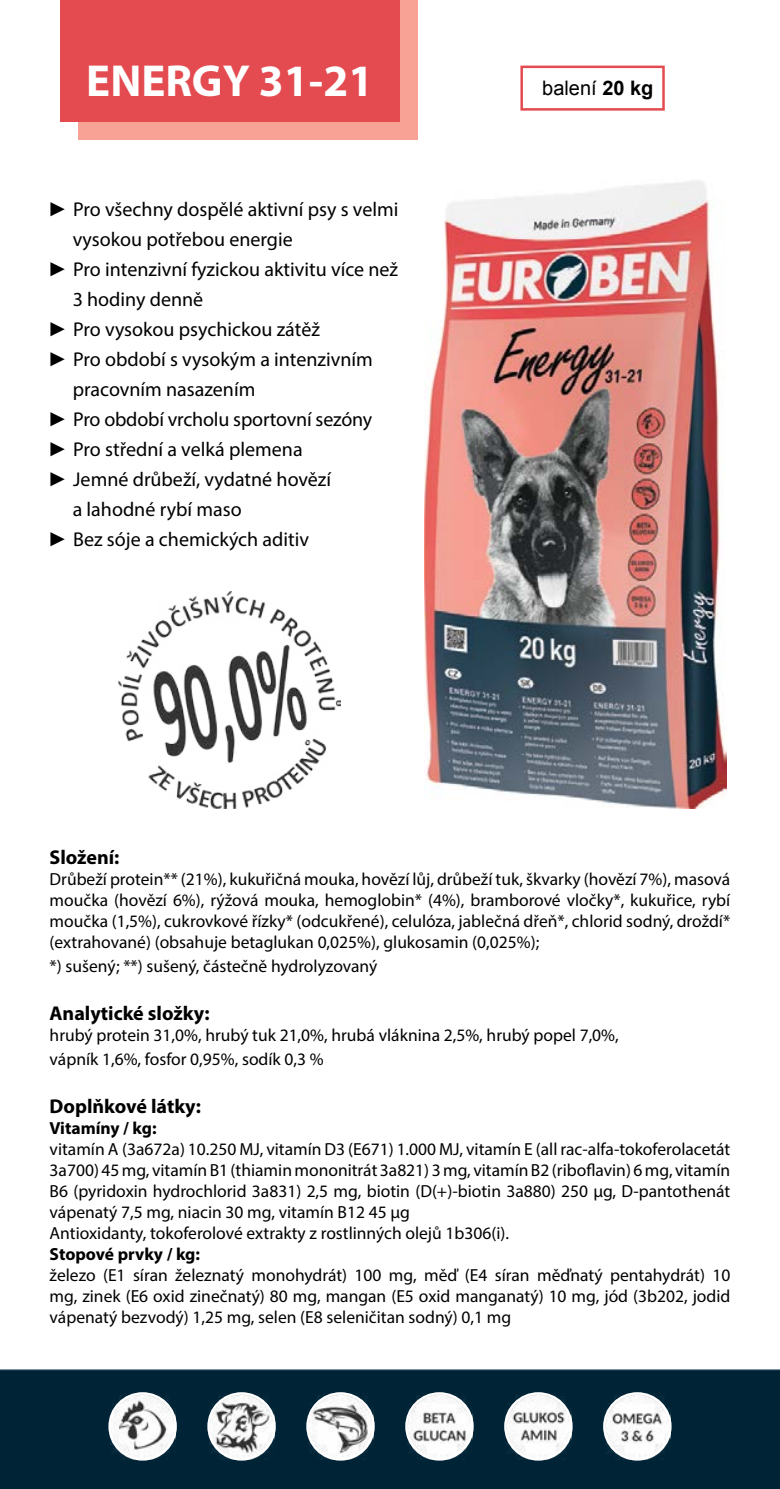
<style>
.page{position:relative;width:780px;height:1489px;background:#fff}
.page>*{position:absolute;margin:0;border:0;box-sizing:border-box;transform-origin:0 0}
.t1{font:700 45px "Myriad Pro";color:#fff}
.t2{font:20px "Myriad Pro";color:#000}
.t3{font:700 20px "Myriad Pro";color:#000}
.t4{font:20px "Arial";color:#000}
.t5{font:17.5px/21px "Myriad Pro";color:#000;text-align:justify}
.t6{font:700 17.5px "Myriad Pro";color:#000}
.s1{font-family:"Arial"}
.s2{font-weight:700}
</style>
<div class="page">
<img style="left:0;top:0;width:780px;height:1488px">
<div style="left:78px;top:0;width:339px;height:139px;background:#f7a295"></div>
<img style="left:307px;top:1393px;width:66px;height:66px">
<div style="left:306px;top:1391px;width:69px;height:69px;border:2px solid #fff;border-radius:50%"></div>
<img style="left:209px;top:1393px;width:65px;height:66px">
<div style="left:207px;top:1391px;width:69px;height:69px;border:2px solid #fff;border-radius:50%"></div>
<img style="left:110px;top:1393px;width:65px;height:66px">
<div style="left:108px;top:1391px;width:69px;height:69px;border:2px solid #fff;border-radius:50%"></div>
<img style="left:406px;top:1393px;width:66px;height:66px">
<div style="left:405px;top:1391px;width:68px;height:69px;border:2px solid #fff;border-radius:50%"></div>
<img style="left:505px;top:1393px;width:66px;height:66px">
<div style="left:504px;top:1391px;width:68px;height:69px;border:2px solid #fff;border-radius:50%"></div>
<img style="left:604px;top:1393px;width:66px;height:66px">
<div style="left:603px;top:1391px;width:68px;height:69px;border:2px solid #fff;border-radius:50%"></div>
<div style="left:60px;top:0;width:339px;height:122px;background:#e34b50"></div>
<img style="left:424px;top:179px;width:302px;height:629px">
<img style="left:118px;top:592px;width:222px;height:216px">
<div style="left:520px;top:66px;width:144px;height:45px;border:2px solid #e34b50"></div>
<h1 class="t1" style="left:86px;top:51px;width:288px">ENERGY 31-21</h1>
<p class="t2" style="left:48px;top:197px;width:352px"><span class="s1">►</span> Pro všechny dospělé aktivní psy s velmi</p>
<p class="t2" style="left:73px;top:227px;width:221px">vysokou potřebou energie</p>
<p class="t2" style="left:48px;top:257px;width:352px"><span class="s1">►</span> Pro intenzivní fyzickou aktivitu více než</p>
<p class="t2" style="left:73px;top:287px;width:132px">3 hodiny denně</p>
<p class="t2" style="left:48px;top:317px;width:273px"><span class="s1">►</span> Pro vysokou psychickou zátěž</p>
<p class="t2" style="left:48px;top:347px;width:326px"><span class="s1">►</span> Pro období s vysokým a intenzivním</p>
<p class="t2" style="left:73px;top:377px;width:184px">pracovním nasazením</p>
<p class="t2" style="left:48px;top:407px;width:326px"><span class="s1">►</span> Pro období vrcholu sportovní sezóny</p>
<p class="t2" style="left:48px;top:437px;width:256px"><span class="s1">►</span> Pro střední a velká plemena</p>
<p class="t2" style="left:48px;top:467px;width:285px"><span class="s1">►</span> Jemné drůbeží, vydatné hovězí</p>
<p class="t2" style="left:73px;top:497px;width:170px">a lahodné rybí maso</p>
<p class="t2" style="left:48px;top:527px;width:263px"><span class="s1">►</span> Bez sóje a chemických aditiv</p>
<p class="t4" style="left:542px;top:75px;width:113px">balení <span class="s2">20 kg</span></p>
<p class="t3" style="left:50px;top:844px;width:71px">Složení:</p>
<p class="t5" style="left:50px;top:868px;width:682px">Drůbeží protein** (21%), kukuřičná mouka, hovězí lůj, drůbeží tuk, škvarky (hovězí 7%), masová moučka (hovězí 6%), rýžová mouka, hemoglobin* (4%), bramborové vločky*, kukuřice, rybí moučka (1,5%), cukrovkové řízky* (odcukřené), celulóza, jablečná dřeň*, chlorid sodný, droždí* (extrahované) (obsahuje betaglukan 0,025%), glukosamin (0,025%);</p>
<p class="t5" style="left:50px;top:955px;width:329px">*) sušený; **) sušený, částečně hydrolyzovaný</p>
<p class="t3" style="left:50px;top:1000px;width:161px">Analytické složky:</p>
<p class="t5" style="left:50px;top:1022px;width:570px;line-height:24px">hrubý protein 31,0%, hrubý tuk 21,0%, hrubá vláknina 2,5%, hrubý popel 7,0%, vápník 1,6%, fosfor 0,95%, sodík 0,3 %</p>
<p class="t3" style="left:50px;top:1093px;width:153px">Doplňkové látky:</p>
<p class="t6" style="left:50px;top:1116px;width:108px">Vitamíny / kg:</p>
<p class="t5" style="left:50px;top:1138px;width:682px;text-align:left">vitamín A (3a672a) 10.250 MJ, vitamín D3 (E671) 1.000 MJ, vitamín E (all rac-alfa-tokoferolacetát 3a700) 45 mg, vitamín B1 (thiamin mononitrát 3a821) 3 mg, vitamín B2 (riboflavin) 6 mg, vitamín B6 (pyridoxin hydrochlorid 3a831) 2,5 mg, biotin (D(+)-biotin 3a880) 250 µg, D-pantothenát vápenatý 7,5 mg, niacin 30 mg, vitamín B12 45 µg<br>Antioxidanty, tokoferolové extrakty z rostlinných olejů 1b306(i).</p>
<p class="t6" style="left:50px;top:1242px;width:152px">Stopové prvky / kg:</p>
<p class="t5" style="left:50px;top:1264px;width:682px">železo (E1 síran železnatý monohydrát) 100 mg, měď (E4 síran měďnatý pentahydrát) 10 mg, zinek (E6 oxid zinečnatý) 80 mg, mangan (E5 oxid manganatý) 10 mg, jód (3b202, jodid vápenatý bezvodý) 1,25 mg, selen (E8 seleničitan sodný) 0,1 mg</p>
</div>
